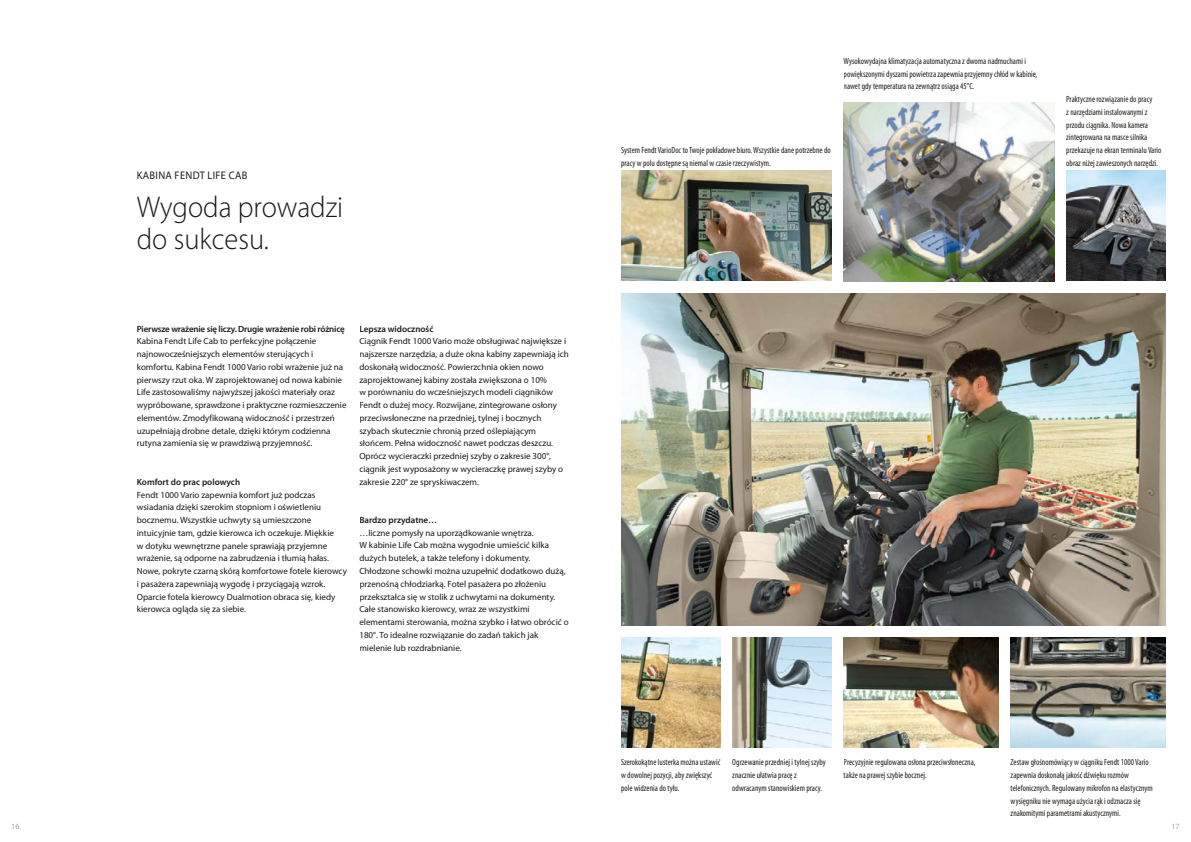
<style>
.page{position:relative;width:1191px;height:842px;background:#fff}
.page>*{position:absolute;margin:0;border:0;box-sizing:border-box;transform-origin:0 0}
.t1{font:300 30px/32px "Myriad Pro";color:#1a1a18;scale:.95 1}
.t2{font:11px "Myriad Pro Regular 10";letter-spacing:.03em;color:#1a1a18;scale:.95 1}
.t3{font:9px/12.8px "Myriad Pro Regular 10";color:#1a1a18}
.t4{font:9px/12.8px "Myriad Pro Cond 7";letter-spacing:.005em;color:#221f1b;scale:.95 1}
.t5{font:9px "Myriad Pro Semibold 7";letter-spacing:-.01em;color:#1a1a18}
.t6{font:8px "Myriad Pro Regular 10";color:#9f9f9e}
.t7{font:8px "Myriad Pro";color:#a7a5a3}
</style>
<div class="page">
<img style="left:621px;top:293px;width:544px;height:332px">
<img style="left:1010px;top:638px;width:155px;height:109px">
<img style="left:621px;top:638px;width:99px;height:109px">
<img style="left:732px;top:638px;width:99px;height:109px">
<img style="left:843px;top:102px;width:211px;height:179px">
<img style="left:844px;top:638px;width:154px;height:109px">
<img style="left:1066px;top:170px;width:99px;height:111px">
<img style="left:621px;top:170px;width:210px;height:111px">
<p class="t6" style="left:11px;top:822px;width:10px">16</p>
<p class="t2" style="left:137px;top:169px;width:118px">KABINA FENDT LIFE CAB</p>
<h1 class="t1" style="left:137px;top:191px;width:219px">Wygoda prowadzi do sukcesu.</h1>
<p class="t5" style="left:137px;top:324px;width:209px">Pierwsze wrażenie się liczy. Drugie wrażenie robi różnicę</p>
<p class="t3" style="left:137px;top:335px;width:211px">Kabina Fendt Life Cab to perfekcyjne połączenie najnowocześniejszych elementów sterujących i komfortu. Kabina Fendt 1000 Vario robi wrażenie już na pierwszy rzut oka. W zaprojektowanej od nowa kabinie Life zastosowaliśmy najwyższej jakości materiały oraz wypróbowane, sprawdzone i praktyczne rozmieszczenie elementów. Zmodyfikowaną widoczność i przestrzeń uzupełniają drobne detale, dzięki którym codzienna rutyna zamienia się w prawdziwą przyjemność.</p>
<p class="t5" style="left:137px;top:477px;width:105px">Komfort do prac polowych</p>
<p class="t3" style="left:137px;top:488px;width:212px">Fendt 1000 Vario zapewnia komfort już podczas wsiadania dzięki szerokim stopniom i oświetleniu bocznemu. Wszystkie uchwyty są umieszczone intuicyjnie tam, gdzie kierowca ich oczekuje. Miękkie<br>w dotyku wewnętrzne panele sprawiają przyjemne wrażenie, są odporne na zabrudzenia i tłumią hałas.<br>Nowe, pokryte czarną skórą komfortowe fotele kierowcy i pasażera zapewniają wygodę i przyciągają wzrok.<br>Oparcie fotela kierowcy Dualmotion obraca się, kiedy kierowca ogląda się za siebie.</p>
<p class="t5" style="left:359px;top:324px;width:75px">Lepsza widoczność</p>
<p class="t3" style="left:359px;top:335px;width:211px">Ciągnik Fendt 1000 Vario może obsługiwać największe i najszersze narzędzia, a duże okna kabiny zapewniają ich doskonałą widoczność. Powierzchnia okien nowo zaprojektowanej kabiny została zwiększona o 10%<br>w porównaniu do wcześniejszych modeli ciągników Fendt o dużej mocy. Rozwijane, zintegrowane osłony przeciwsłoneczne na przedniej, tylnej i bocznych szybach skutecznie chronią przed oślepiającym słońcem. Pełna widoczność nawet podczas deszczu.<br>Oprócz wycieraczki przedniej szyby o zakresie 300°, ciągnik jest wyposażony w wycieraczkę prawej szyby o zakresie 220° ze spryskiwaczem.</p>
<p class="t5" style="left:359px;top:515px;width:79px">Bardzo przydatne…</p>
<p class="t3" style="left:359px;top:526px;width:211px">…liczne pomysły na uporządkowanie wnętrza.<br>W kabinie Life Cab można wygodnie umieścić kilka dużych butelek, a także telefony i dokumenty.<br>Chłodzone schowki można uzupełnić dodatkowo dużą, przenośną chłodziarką. Fotel pasażera po złożeniu przekształca się w stolik z uchwytami na dokumenty.<br>Całe stanowisko kierowcy, wraz ze wszystkimi elementami sterowania, można szybko i łatwo obrócić o 180°. To idealne rozwiązanie do zadań takich jak mielenie lub rozdrabnianie.</p>
<p class="t4" style="left:843px;top:55px;width:206px">Wysokowydajna klimatyzacja automatyczna z dwoma nadmuchami i powiększonymi dyszami powietrza zapewnia przyjemny chłód w kabinie, nawet gdy temperatura na zewnątrz osiąga 45°C.</p>
<p class="t4" style="left:621px;top:144px;width:222px">System Fendt VarioDoc to Twoje pokładowe biuro. Wszystkie dane potrzebne do pracy w polu dostępne są niemal w czasie rzeczywistym.</p>
<p class="t4" style="left:1066px;top:93px;width:102px">Praktyczne rozwiązanie do pracy<br>z narzędziami instalowanymi z przodu ciągnika. Nowa kamera zintegrowana na masce silnika przekazuje na ekran terminalu Vario obraz niżej zawieszonych narzędzi.</p>
<p class="t4" style="left:621px;top:756px;width:106px">Szerokokątne lusterka można ustawić w dowolnej pozycji, aby zwiększyć pole widzenia do tyłu.</p>
<p class="t4" style="left:843px;top:756px;width:140px">Precyzyjnie regulowana osłona przeciwsłoneczna, także na prawej szybie bocznej.</p>
<p class="t4" style="left:732px;top:756px;width:100px">Ogrzewanie przedniej i tylnej szyby znacznie ułatwia pracę z odwracanym stanowiskiem pracy.</p>
<p class="t4" style="left:1010px;top:756px;width:151px">Zestaw głośnomówiący w ciągniku Fendt 1000 Vario zapewnia doskonałą jakość dźwięku rozmów telefonicznych. Regulowany mikrofon na elastycznym wysięgniku nie wymaga użycia rąk i odznacza się znakomitymi parametrami akustycznymi.</p>
<p class="t7" style="left:1171px;top:822px;width:10px">17</p>
</div>
